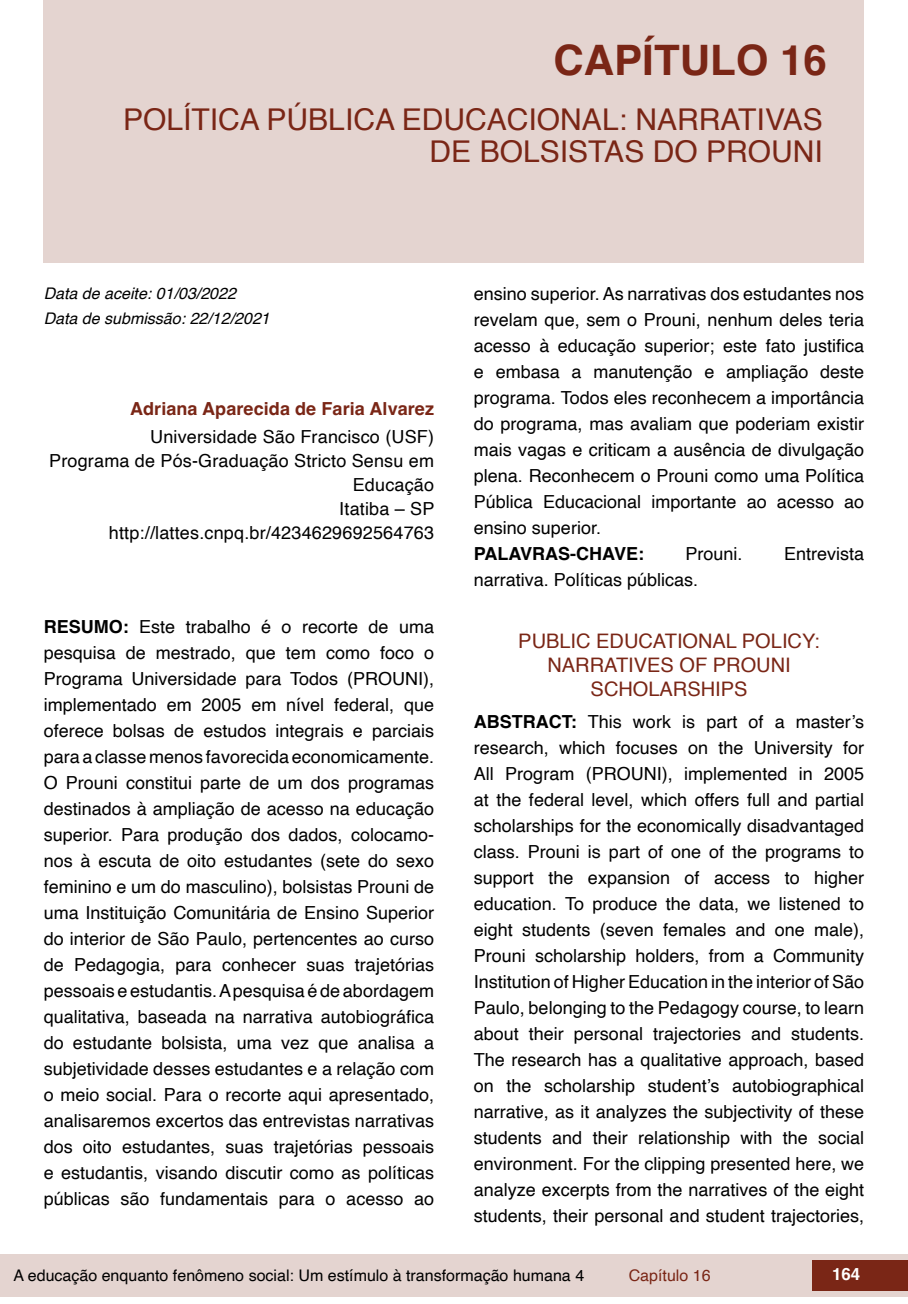
<style>
.page{position:relative;width:908px;height:1304px;background:#fff}
.page>*{position:absolute;margin:0;border:0;box-sizing:border-box;transform-origin:0 0}
.t1{font:700 42px "Helvetica";color:#7a2616}
.t2{font:30px/32px "Helvetica";color:#7a2616;text-align:right}
.t3{font:20px/24px "Helvetica";color:#7a2616;text-align:center}
.t4{font:18px/26px "Helvetica";color:#000;text-align:justify}
.t5{font:700 18px "Helvetica";letter-spacing:.005em;color:#7a2616}
.t6{font:700 18px "Helvetica";color:#000}
.t7{font:700 16.8px "Helvetica";color:#fff}
.t8{font:16px "Helvetica";color:#000}
.t9{font:italic 16px "Helvetica";color:#000}
.t10{font:16px "Helvetica";color:#7a2616}
.s1{font-weight:700}
</style>
<div class="page">
<div style="left:0;top:1254px;width:906px;height:43px;background:#e4d4d0"></div>
<div style="left:812px;top:1261px;width:95px;height:30px;background:#7a2616"></div>
<div style="left:44px;top:0;width:819px;height:263px;background:#e4d4d0"></div>
<h1 class="t1" style="left:553px;top:35px;width:275px">CAPÍTULO 16</h1>
<h2 class="t2" style="left:123px;top:104px;width:701px">POLÍTICA PÚBLICA EDUCACIONAL: NARRATIVAS<br>DE BOLSISTAS DO PROUNI</h2>
<p class="t9" style="left:44px;top:280px;width:194px">Data de aceite: 01/03/2022</p>
<p class="t9" style="left:44px;top:306px;width:227px">Data de submissão: 22/12/2021</p>
<p class="t5" style="left:130px;top:398px;width:305px">Adriana Aparecida de Faria Alvarez</p>
<p class="t4" style="left:49px;top:425px;width:386px;line-height:24px;text-align:right">Universidade São Francisco (USF)<br>Programa de Pós-Graduação Stricto Sensu em<br>Educação<br>Itatiba – SP http://lattes.cnpq.br/4234629692564763</p>
<p class="t4" style="left:44px;top:614px;width:392px"><span class="s1">RESUMO:</span> Este trabalho é o recorte de uma pesquisa de mestrado, que tem como foco o Programa Universidade para Todos (PROUNI), implementado em 2005 em nível federal, que oferece bolsas de estudos integrais e parciais para a classe menos favorecida economicamente.<br>O Prouni constitui parte de um dos programas destinados à ampliação de acesso na educação superior. Para produção dos dados, colocamo&shy;nos à escuta de oito estudantes (sete do sexo feminino e um do masculino), bolsistas Prouni de uma Instituição Comunitária de Ensino Superior do interior de São Paulo, pertencentes ao curso de Pedagogia, para conhecer suas trajetórias pessoais e estudantis. A pesquisa é de abordagem qualitativa, baseada na narrativa autobiográfica do estudante bolsista, uma vez que analisa a subjetividade desses estudantes e a relação com o meio social. Para o recorte aqui apresentado, analisaremos excertos das entrevistas narrativas dos oito estudantes, suas trajetórias pessoais e estudantis, visando discutir como as políticas públicas são fundamentais para o acesso ao</p>
<p class="t4" style="left:473px;top:281px;width:392px">ensino superior. As narrativas dos estudantes nos revelam que, sem o Prouni, nenhum deles teria acesso à educação superior; este fato justifica e embasa a manutenção e ampliação deste programa. Todos eles reconhecem a importância do programa, mas avaliam que poderiam existir mais vagas e criticam a ausência de divulgação plena. Reconhecem o Prouni como uma Política Pública Educacional importante ao acesso ao ensino superior.</p>
<p class="t6" style="left:473px;top:542px;width:172px">PALAVRAS-CHAVE:</p>
<p class="t4" style="left:685px;top:541px;width:59px">Prouni.</p>
<p class="t4" style="left:783px;top:541px;width:82px">Entrevista</p>
<p class="t4" style="left:473px;top:567px;width:226px">narrativa. Políticas públicas.</p>
<p class="t3" style="left:518px;top:630px;width:303px">PUBLIC EDUCATIONAL POLICY:<br>NARRATIVES OF PROUNI<br>SCHOLARSHIPS</p>
<p class="t4" style="left:473px;top:709px;width:392px"><span class="s1">ABSTRACT:</span> This work is part of a master’s research, which focuses on the University for All Program (PROUNI), implemented in 2005 at the federal level, which offers full and partial scholarships for the economically disadvantaged class. Prouni is part of one of the programs to support the expansion of access to higher education. To produce the data, we listened to eight students (seven females and one male), Prouni scholarship holders, from a Community Institution of Higher Education in the interior of São Paulo, belonging to the Pedagogy course, to learn about their personal trajectories and students.<br>The research has a qualitative approach, based on the scholarship student’s autobiographical narrative, as it analyzes the subjectivity of these students and their relationship with the social environment. For the clipping presented here, we analyze excerpts from the narratives of the eight students, their personal and student trajectories,</p>
<p class="t8" style="left:14px;top:1263px;width:572px">A educação enquanto fenômeno social: Um estímulo à transformação humana 4</p>
<p class="t10" style="left:628px;top:1263px;width:83px">Capítulo 16</p>
<p class="t7" style="left:831px;top:1264px;width:30px">164</p>
</div>
